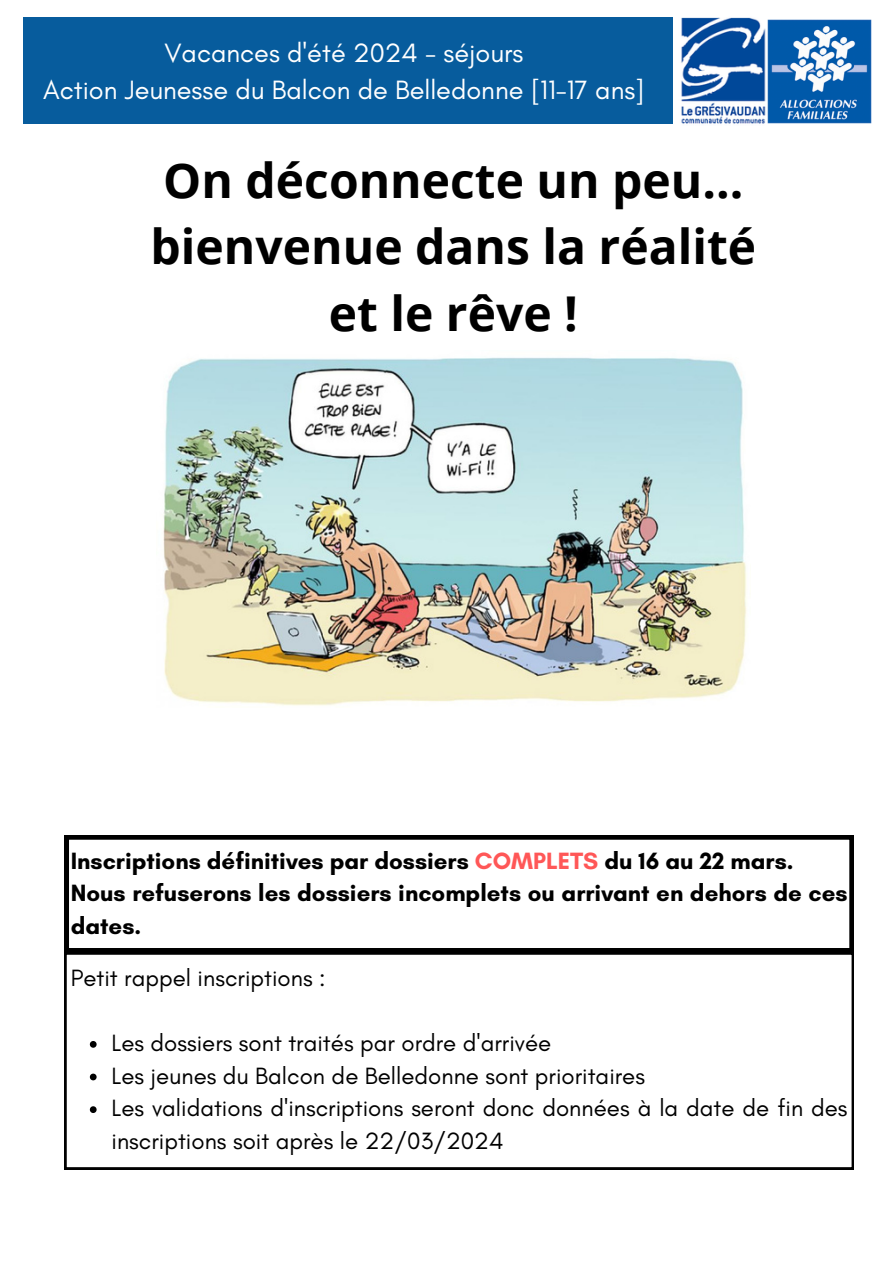
<style>
.page{position:relative;width:893px;height:1264px;background:#fff}
.page>*{position:absolute;margin:0;border:0;box-sizing:border-box;transform-origin:0 0}
.t1{font:700 48px/66.3px "Open Sans";color:#000;text-align:center}
.t2{font:27px/37.2px "Glacial Indifference";color:#fff;text-align:center}
.t3{font:24px/32.7px "Glacial Indifference";color:#000}
.t4{font:700 24px/32.7px "Glacial Indifference";color:#000}
.s1{color:#ff5757}
</style>
<div class="page">
<div style="left:23px;top:17px;width:745px;height:107px;background:#075c9d"></div>
<svg style="left:64px;top:835px;width:789px;height:117px"></svg>
<img style="left:673px;top:17px;width:95px;height:107px">
<img style="left:767px;top:19px;width:104px;height:105px">
<svg style="left:64px;top:952px;width:789px;height:217px"></svg>
<svg style="left:90px;top:1040px;width:7px;height:7px"></svg>
<svg style="left:90px;top:1073px;width:7px;height:7px"></svg>
<svg style="left:90px;top:1106px;width:7px;height:6px"></svg>
<img style="left:163px;top:357px;width:584px;height:349px">
<p class="t2" style="left:43px;top:34px;width:603px">Vacances d'été 2024 - séjours<br>Action Jeunesse du Balcon de Belledonne [11-17 ans]</p>
<p class="t1" style="left:150px;top:146px;width:607px">On déconnecte un peu... bienvenue dans la réalité et le rêve !</p>
<p class="t4" style="left:71px;top:843px;width:724px">Inscriptions définitives par dossiers <span class="s1">COMPLETS</span> du 16 au 22 mars.</p>
<h2 class="t4" style="left:71px;top:876px;width:778px">Nous refuserons les dossiers incomplets ou arrivant en dehors de ces dates.</h2>
<p class="t3" style="left:71px;top:961px;width:256px">Petit rappel inscriptions :</p>
<h3 class="t3" style="left:111px;top:1026px;width:441px">Les dossiers sont traités par ordre d'arrivée</h3>
<p class="t3" style="left:111px;top:1058px;width:535px">Les jeunes du Balcon de Belledonne sont prioritaires</p>
<p class="t3" style="left:111px;top:1091px;width:737px">Les validations d'inscriptions seront donc données à la date de fin des inscriptions soit après le 22/03/2024</p>
</div>
